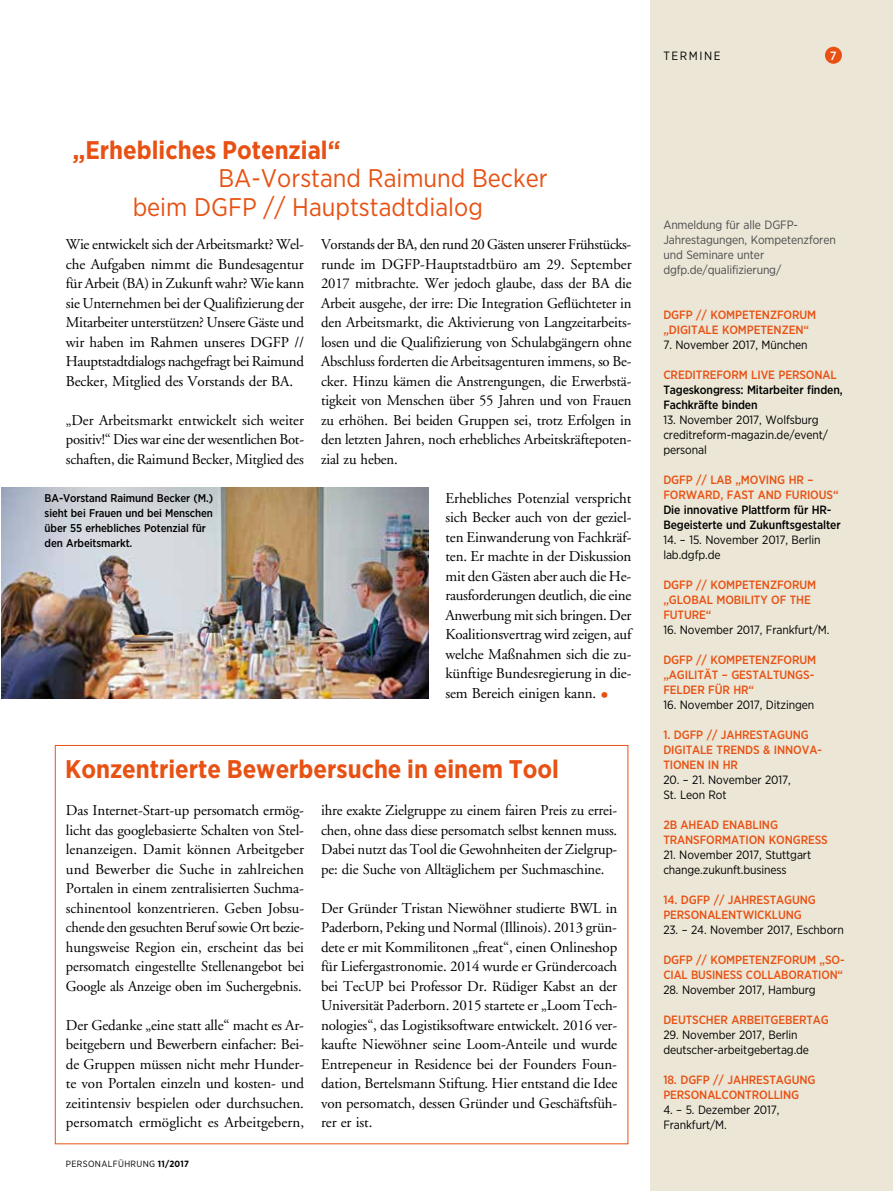
<style>
.page{position:relative;width:893px;height:1191px;background:#fff}
.page>*{position:absolute;margin:0;border:0;box-sizing:border-box;transform-origin:0 0}
.t1{font:700 25.5px "Gotham Narrow";color:#e85113}
.t2{font:25.5px/28.5px "Gotham Narrow";color:#e85113}
.t3{font:15px/19.5px "Adobe Garamond";letter-spacing:-.01em;color:#000;text-align:justify}
.t4{font:500 12px/15px "Gotham Narrow";letter-spacing:-.01em;color:#e85113}
.t5{font:12px/15px "Gotham Narrow";letter-spacing:-.01em;color:#000}
.t6{font:500 12px/15px "Gotham Narrow";letter-spacing:-.01em;color:#000}
.t7{font:12px/15px "Gotham Narrow";letter-spacing:-.01em;color:#4b4b4d}
.t8{font:12px "Gotham Narrow";letter-spacing:.13em;color:#000}
.t9{font:500 12px "Gotham Narrow";color:#fff}
.t10{font:500 11.25px/15px "Gotham Narrow";letter-spacing:-.01em;color:#000}
.t11{font:9px "Gotham Narrow";letter-spacing:.04em;color:#000}
.s1{font-size:21px;color:#e85113}
.s2{font-weight:700}
</style>
<div class="page">
<div style="left:651px;top:0;width:242px;height:1191px;background:#ebe6d6"></div>
<img style="left:1px;top:487px;width:427px;height:211px">
<div style="left:825px;top:47px;width:17px;height:17px;background:#e85113;border-radius:50%"></div>
<p class="t8" style="left:663px;top:49px;width:59px">TERMINE</p>
<p class="t9" style="left:830px;top:49px;width:8px">7</p>
<h1 class="t1" style="left:72px;top:138px;width:270px">„Erhebliches Potenzial“</h1>
<h1 class="t2" style="left:133px;top:165px;width:417px;text-indent:86px">BA-Vorstand Raimund Becker beim DGFP // Hauptstadtdialog</h1>
<p class="t3" style="left:321px;top:236px;width:312px">Vorstands der BA, den rund 20 Gästen unserer Frühstücks&shy;runde im DGFP-Hauptstadtbüro am 29. September 2017 mitbrachte. Wer jedoch glaube, dass der BA die Arbeit ausgehe, der irre: Die Integration Geflüchteter in den Arbeits markt, die Aktivierung von Langzeitarbeits&shy;losen und die Qualifizierung von Schulabgängern ohne Abschluss forderten die Arbeitsagenturen immens, so Be&shy;cker. Hinzu kämen die Anstrengungen, die Erwerbstä&shy;tigkeit von Menschen über 55 Jahren und von Frauen zu erhöhen. Bei beiden Gruppen sei, trotz Erfolgen in den letzten Jahren, noch erhebliches Arbeitskräftepoten&shy;zial zu heben.</p>
<p class="t3" style="left:445px;top:490px;width:188px">Erhebliches Potenzial verspricht sich Becker auch von der geziel&shy;ten Einwanderung von Fachkräf&shy;ten. Er machte in der Diskussion mit den Gästen aber auch die He&shy;rausforderungen deutlich, die eine Anwerbung mit sich bringen. Der Koalitionsvertrag wird zeigen, auf welche Maßnahmen sich die zu&shy;künftige Bundesregierung in die&shy;sem Bereich einigen kann. <span class="s1">•</span></p>
<p class="t3" style="left:66px;top:236px;width:240px">Wie entwickelt sich der Arbeitsmarkt? Wel&shy;che Aufgaben nimmt die Bundesagentur für Arbeit (BA) in Zukunft wahr? Wie kann sie Unternehmen bei der Qualifizierung der Mitarbeiter unterstützen? Unsere Gäste und wir haben im Rahmen unseres DGFP // Hauptstadtdialogs nachgefragt bei Raimund Becker, Mitglied des Vorstands der BA.</p>
<p class="t3" style="left:66px;top:412px;width:240px">„Der Arbeitsmarkt entwickelt sich weiter positiv!“ Dies war eine der wesentlichen Bot&shy;schaften, die Raimund Becker, Mitglied des</p>
<p class="t10" style="left:45px;top:491px;width:170px">BA-Vorstand Raimund Becker (M.) sieht bei Frauen und bei Menschen über 55 erhebliches Potenzial für den Arbeitsmarkt.</p>
<h1 class="t1" style="left:65px;top:757px;width:495px">Konzentrierte Bewerbersuche in einem Tool</h1>
<p class="t3" style="left:321px;top:802px;width:298px">ihre exakte Zielgruppe zu einem fairen Preis zu errei&shy;chen, ohne dass diese persomatch selbst kennen muss.<br>Dabei nutzt das Tool die Gewohnheiten der Zielgrup&shy;pe: die Suche von Alltäglichem per Suchmaschine.</p>
<p class="t3" style="left:321px;top:899px;width:298px">Der Gründer Tristan Niewöhner studierte BWL in Paderborn, Peking und Normal (Illinois). 2013 grün&shy;dete er mit Kommilitonen „freat“, einen Onlineshop für Liefergastronomie. 2014 wurde er Gründercoach bei TecUP bei Professor Dr. Rüdiger Kabst an der Universität Paderborn. 2015 startete er „Loom Tech&shy;nologies“, das Logistiksoftware entwickelt. 2016 ver&shy;kaufte Niewöhner seine Loom-Anteile und wurde Entrepeneur in Residence bei der Founders Foun&shy;dation, Bertelsmann Stiftung. Hier entstand die Idee von persomatch, dessen Gründer und Geschäftsfüh&shy;rer er ist.</p>
<p class="t3" style="left:66px;top:802px;width:240px">Das Internet-Start-up persomatch ermög&shy;licht das googlebasierte Schalten von Stel&shy;lenanzeigen. Damit können Arbeitgeber und Bewerber die Suche in zahlreichen Portalen in einem zentralisierten Suchma&shy;schinentool konzentrieren. Geben Jobsu&shy;chen de den gesuchten Beruf sowie Ort bezie&shy;h ungsweise Region ein, erscheint das bei persomatch eingestellte Stellenangebot bei Google als Anzeige oben im Suchergebnis.</p>
<p class="t3" style="left:66px;top:1016px;width:240px">Der Gedanke „eine statt alle“ macht es Ar&shy;beitgebern und Bewerbern einfacher: Bei&shy;de Gruppen müssen nicht mehr Hunder&shy;te von Portalen einzeln und kosten- und zeitintensiv bespielen oder durchsuchen. persomatch ermöglicht es Arbeitgebern,</p>
<p class="t11" style="left:66px;top:1159px;width:125px">PERSONALFÜHRUNG <span class="s2">11/2017</span></p>
<p class="t7" style="left:663px;top:217px;width:174px">Anmeldung für alle DGFP-<br>Jahrestagungen, Kompetenzforen und Seminare unter dgfp.de/qualifizierung/</p>
<p class="t4" style="left:663px;top:307px;width:154px">DGFP // KOMPETENZFORUM „DIGITALE KOMPETENZEN“</p>
<p class="t5" style="left:663px;top:337px;width:146px">7. November 2017, München</p>
<p class="t4" style="left:663px;top:367px;width:175px">CREDITREFORM LIVE PERSONAL</p>
<p class="t6" style="left:663px;top:382px;width:181px">Tageskongress: Mitarbeiter finden,<br>Fachkräfte binden</p>
<p class="t5" style="left:663px;top:412px;width:166px">13. November 2017, Wolfsburg creditreform-magazin.de/event/ personal</p>
<p class="t4" style="left:663px;top:472px;width:177px">DGFP // LAB „MOVING HR –<br>FORWARD, FAST AND FURIOUS“</p>
<p class="t6" style="left:663px;top:502px;width:179px">Die innovative Plattform für HR-<br>Begeisterte und Zukunftsgestalter</p>
<p class="t5" style="left:663px;top:532px;width:159px">14. – 15. November 2017, Berlin lab.dgfp.de</p>
<p class="t4" style="left:663px;top:577px;width:154px">DGFP // KOMPETENZFORUM „GLOBAL MOBILITY OF THE<br>FUTURE“</p>
<p class="t5" style="left:663px;top:622px;width:168px">16. November 2017, Frankfurt/M.</p>
<p class="t4" style="left:663px;top:652px;width:154px">DGFP // KOMPETENZFORUM „AGILITÄT – GESTALTUNGS-<br>FELDER FÜR HR“</p>
<p class="t5" style="left:663px;top:697px;width:152px">16. November 2017, Ditzingen</p>
<p class="t4" style="left:663px;top:727px;width:160px">1. DGFP // JAHRESTAGUNG<br>DIGITALE TRENDS &amp; INNOVA-<br>TIONEN IN HR</p>
<p class="t5" style="left:663px;top:772px;width:129px">20. – 21. November 2017,<br>St. Leon Rot</p>
<p class="t4" style="left:663px;top:817px;width:166px">2B AHEAD ENABLING<br>TRANSFORMATION KONGRESS</p>
<p class="t5" style="left:663px;top:847px;width:149px">21. November 2017, Stuttgart change.zukunft.business</p>
<p class="t4" style="left:663px;top:892px;width:154px">14. DGFP // JAHRESTAGUNG<br>PERSONALENTWICKLUNG</p>
<p class="t5" style="left:663px;top:922px;width:182px">23. – 24. November 2017, Eschborn</p>
<p class="t4" style="left:663px;top:952px;width:183px">DGFP // KOMPETENZFORUM „SO-<br>CIAL BUSINESS COLLABORATION“</p>
<p class="t5" style="left:663px;top:982px;width:154px">28. November 2017, Hamburg</p>
<p class="t4" style="left:663px;top:1012px;width:167px">DEUTSCHER ARBEITGEBERTAG</p>
<p class="t5" style="left:663px;top:1027px;width:147px">29. November 2017, Berlin deutscher-arbeitgebertag.de</p>
<p class="t4" style="left:663px;top:1072px;width:154px">18. DGFP // JAHRESTAGUNG<br>PERSONALCONTROLLING</p>
<p class="t5" style="left:663px;top:1102px;width:118px">4. – 5. Dezember 2017,<br>Frankfurt/M.</p>
</div>
